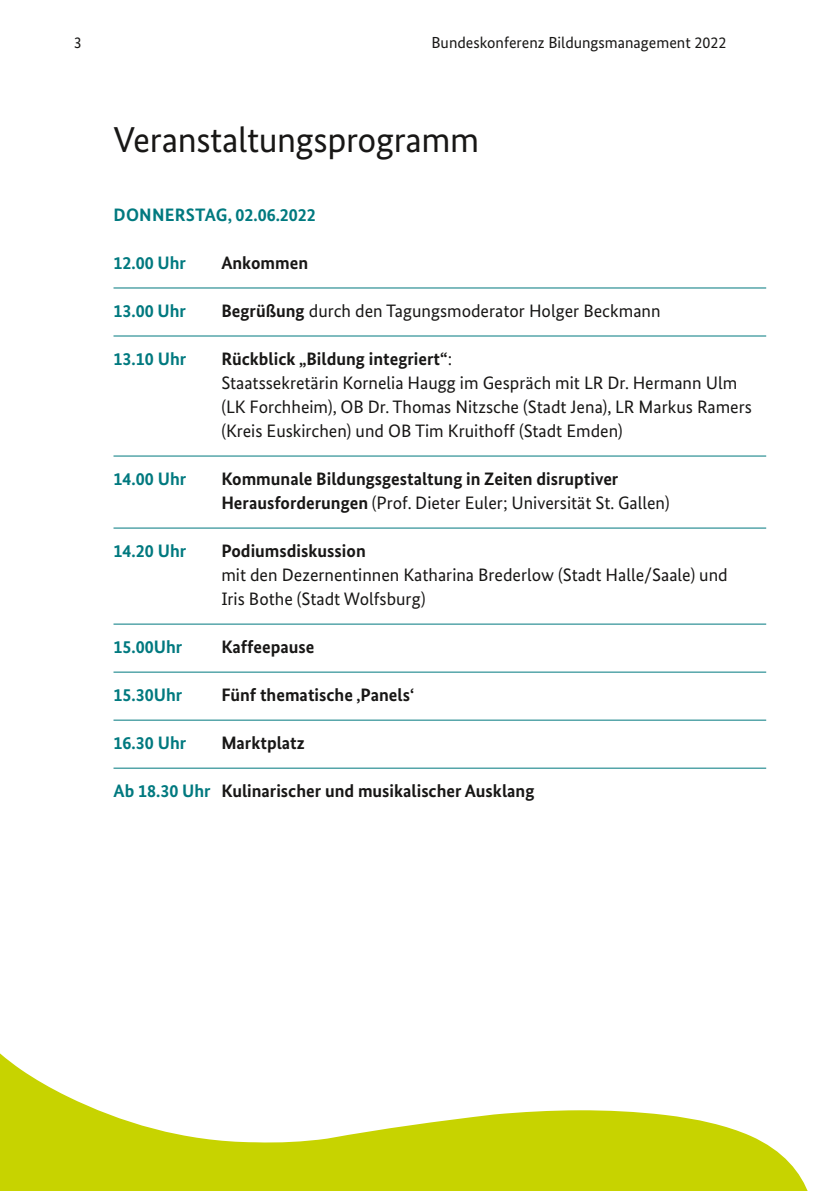
<style>
.page{position:relative;width:840px;height:1191px;background:#fff}
.page>*{position:absolute;margin:0;border:0;box-sizing:border-box;transform-origin:0 0}
.t1{font:36px "Bundes Sans";letter-spacing:-.01em;color:#181716}
.t2{font:18px/24px "Bundes Sans";color:#181716}
.t3{font:700 18px/24px "Bundes Sans";color:#181716}
.t4{font:700 18px "Bundes Sans";color:#00797f}
.t5{font:16px "Bundes Sans";color:#181716}
.s1{font-weight:700}
.s2{font-weight:400}
.s3{color:#00797f}
</style>
<div class="page">
<svg style="left:0;top:1053px;width:808px;height:138px"></svg>
<hr style="left:113px;top:287px;width:652px;height:1px;background:#00797f">
<hr style="left:113px;top:335px;width:652px;height:1px;background:#00797f">
<hr style="left:113px;top:455px;width:652px;height:1px;background:#00797f">
<hr style="left:113px;top:527px;width:652px;height:1px;background:#00797f">
<hr style="left:113px;top:623px;width:652px;height:1px;background:#00797f">
<hr style="left:113px;top:671px;width:652px;height:1px;background:#00797f">
<hr style="left:113px;top:719px;width:652px;height:1px;background:#00797f">
<hr style="left:113px;top:767px;width:652px;height:1px;background:#00797f">
<p class="t5" style="left:74px;top:33px;width:9px">3</p>
<p class="t5" style="left:431px;top:33px;width:296px">Bundeskonferenz Bildungsmanagement 2022</p>
<h1 class="t1" style="left:113px;top:117px;width:367px">Veranstaltungsprogramm</h1>
<p class="t4" style="left:113px;top:204px;width:204px">DONNERSTAG, 02.06.2022</p>
<p class="t4" style="left:113px;top:252px;width:74px">12.00 Uhr</p>
<p class="t3" style="left:221px;top:250px;width:88px">Ankommen</p>
<p class="t4" style="left:113px;top:300px;width:74px">13.00 Uhr</p>
<p class="t2" style="left:221px;top:298px;width:440px"><span class="s1">Begrüßung</span> durch den Tagungsmoderator Holger Beckmann</p>
<p class="t4" style="left:113px;top:348px;width:74px">13.10 Uhr</p>
<p class="t2" style="left:221px;top:346px;width:532px"><span class="s1">Rückblick „Bildung integriert“</span>:<br>Staatssekretärin Kornelia Haugg im Gespräch mit LR Dr. Hermann Ulm (LK Forchheim), OB Dr. Thomas Nitzsche (Stadt Jena), LR Markus Ramers (Kreis Euskirchen) und OB Tim Kruithoff (Stadt Emden)</p>
<p class="t4" style="left:113px;top:468px;width:74px">14.00 Uhr</p>
<p class="t3" style="left:221px;top:466px;width:449px">Kommunale Bildungsgestaltung in Zeiten disruptiver<br>Herausforderungen <span class="s2">(Prof. Dieter Euler; Universität St. Gallen)</span></p>
<p class="t4" style="left:113px;top:540px;width:74px">14.20 Uhr</p>
<p class="t3" style="left:221px;top:538px;width:146px">Podiumsdiskussion</p>
<p class="t2" style="left:221px;top:562px;width:507px">mit den Dezernentinnen Katharina Brederlow (Stadt Halle/Saale) und<br>Iris Bothe (Stadt Wolfsburg)</p>
<p class="t4" style="left:113px;top:636px;width:70px">15.00Uhr</p>
<p class="t3" style="left:221px;top:634px;width:94px">Kaffeepause</p>
<p class="t4" style="left:113px;top:684px;width:70px">15.30Uhr</p>
<p class="t3" style="left:221px;top:682px;width:194px">Fünf thematische ‚Panels‘</p>
<p class="t4" style="left:113px;top:732px;width:74px">16.30 Uhr</p>
<p class="t3" style="left:221px;top:730px;width:85px">Marktplatz</p>
<p class="t3" style="left:113px;top:778px;width:422px"><span class="s3">Ab 18.30 Uhr</span> Kulinarischer und musikalischer Ausklang</p>
</div>
